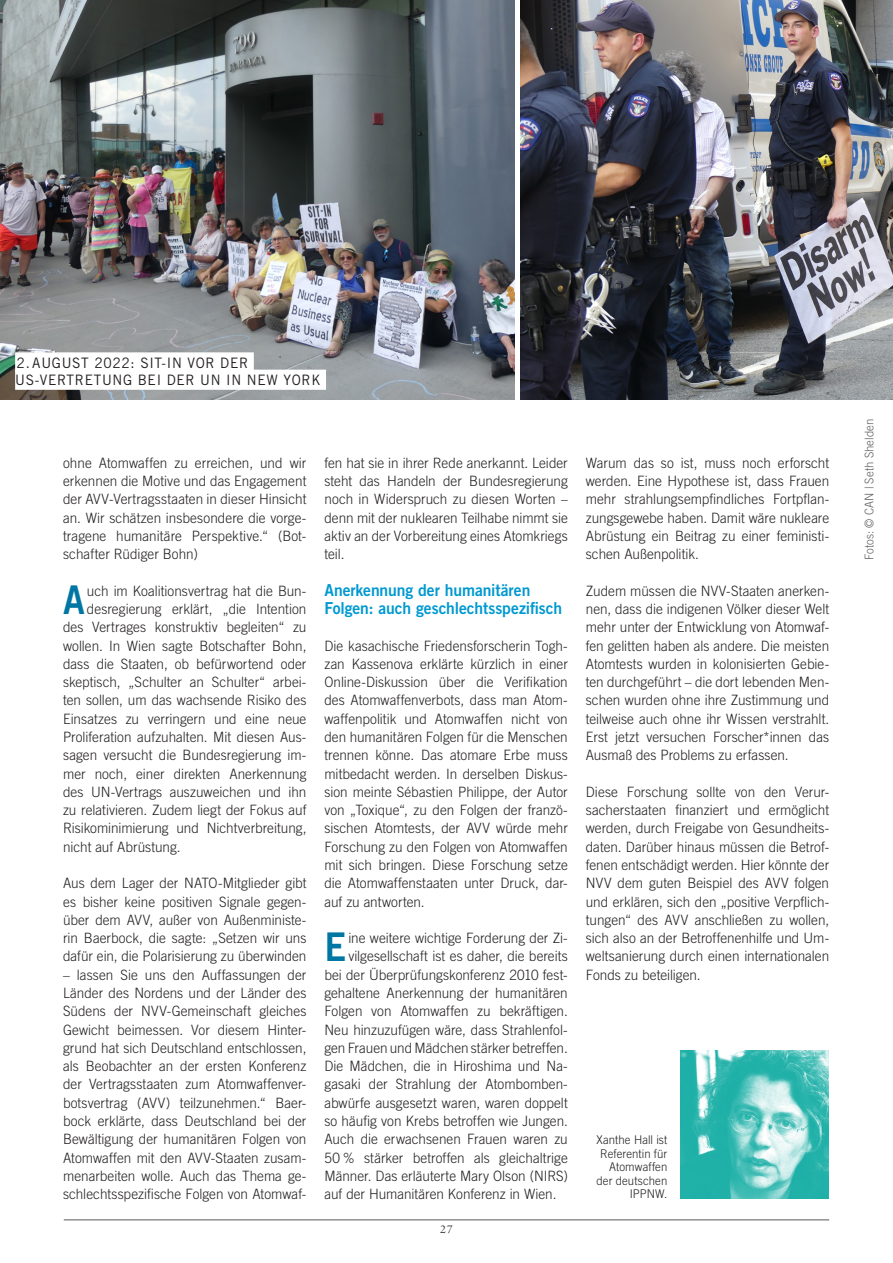
<style>
.page{position:relative;width:893px;height:1263px;background:#fff}
.page>*{position:absolute;margin:0;border:0;box-sizing:border-box;transform-origin:0 0}
.t1{font:39.6px "Trade Gothic LT Std Bd 2";color:#0076a3;scale:.9 1}
.t2{font:16.5px/18.3px "Trade Gothic LT Std Bd 2";letter-spacing:-.005em;color:#0099d1;scale:.95 1}
.t3{font:14.4px/17.2px "Trade Gothic LT Std";letter-spacing:.05em;color:#231f20;scale:.95 1}
.t4{font:300 14.25px/18.3px "Trade Gothic LT Std";color:#231f20;text-align:justify;scale:.95 1}
.t5{font:300 12px/13.5px "Trade Gothic LT Std";letter-spacing:.005em;color:#231f20;text-align:right;scale:.95 1}
.t6{font:300 12px "Trade Gothic LT Std";letter-spacing:.005em;color:#5f5f62;scale:.95 1}
.t7{font:12px "Centaur MT Std";color:#231f20}
</style>
<div class="page">
<hr style="left:64px;top:1219px;width:765px;height:1px;background:#57585a">
<img style="left:680px;top:1050px;width:149px;height:149px">
<img style="left:0;top:0;width:514px;height:400px">
<img style="left:521px;top:0;width:372px;height:399px">
<div style="left:15px;top:352px;width:239px;height:20px;background:#fff"></div>
<div style="left:15px;top:370px;width:311px;height:20px;background:#fff"></div>
<p class="t3" style="left:15px;top:354px;width:323px">2. AUGUST 2022: SIT-IN VOR DER<br>US-VERTRETUNG BEI DER UN IN NEW YORK</p>
<p class="t4" style="left:63px;top:453px;width:258px">ohne Atomwaffen zu erreichen, und wir erkennen die Motive und das Engagement der AVV-Vertragsstaaten in dieser Hinsicht an. Wir schätzen insbesondere die vorge&shy;tragene humanitäre Perspektive.“ (Bot&shy;schafter Rüdiger Bohn)</p>
<h1 class="t1" style="left:63px;top:575px;width:26px">A</h1>
<p class="t4" style="left:87px;top:581px;width:233px">uch im Koalitionsvertrag hat die Bun-</p>
<p class="t4" style="left:87px;top:600px;width:233px">desregierung erklärt, „die Intention</p>
<p class="t4" style="left:63px;top:618px;width:258px">des Vertrages konstruktiv begleiten“ zu</p>
<p class="t4" style="left:63px;top:636px;width:258px">wollen. In Wien sagte Botschafter Bohn,</p>
<p class="t4" style="left:63px;top:654px;width:258px">dass die Staaten, ob befürwortend oder</p>
<p class="t4" style="left:63px;top:673px;width:258px">skeptisch, „Schulter an Schulter“ arbei-</p>
<p class="t4" style="left:63px;top:691px;width:258px">ten sollen, um das wachsende Risiko des</p>
<p class="t4" style="left:63px;top:709px;width:258px">Einsatzes zu verringern und eine neue</p>
<p class="t4" style="left:63px;top:728px;width:258px">Proliferation aufzuhalten. Mit diesen Aus-</p>
<p class="t4" style="left:63px;top:746px;width:258px">sagen versucht die Bundesregierung im-</p>
<p class="t4" style="left:63px;top:764px;width:258px">mer noch, einer direkten Anerkennung</p>
<p class="t4" style="left:63px;top:782px;width:258px">des UN-Vertrags auszuweichen und ihn</p>
<p class="t4" style="left:63px;top:801px;width:258px">zu relativieren. Zudem liegt der Fokus auf</p>
<p class="t4" style="left:63px;top:819px;width:258px">Risikominimierung und Nichtverbreitung,</p>
<p class="t4" style="left:63px;top:837px;width:125px">nicht auf Abrüstung.</p>
<p class="t4" style="left:63px;top:874px;width:258px">Aus dem Lager der NATO-Mitglieder gibt es bisher keine positiven Signale gegen&shy;über dem AVV, außer von Außenministe&shy;rin Baerbock, die sagte: „Setzen wir uns dafür ein, die Polarisierung zu überwinden</p>
<p class="t4" style="left:63px;top:965px;width:258px">– lassen Sie uns den Auffassungen der Länder des Nordens und der Länder des Südens der NVV-Gemeinschaft gleiches Gewicht beimessen. Vor diesem Hinter&shy;grund hat sich Deutschland entschlossen, als Beobachter an der ersten Konferenz der Vertragsstaaten zum Atomwaffenver&shy;botsvertrag (AVV) teilzunehmen.“ Baer&shy;bock erklärte, dass Deutschland bei der Bewältigung der humanitären Folgen von Atomwaffen mit den AVV-Staaten zusam&shy;menarbeiten wolle. Auch das Thema ge&shy;schlechtsspezifische Folgen von Atomwaf-</p>
<p class="t4" style="left:324px;top:453px;width:258px">fen hat sie in ihrer Rede anerkannt. Leider steht das Handeln der Bundesregierung noch in Widerspruch zu diesen Worten – denn mit der nuklearen Teilhabe nimmt sie aktiv an der Vorbereitung eines Atomkriegs teil.</p>
<p class="t2" style="left:324px;top:580px;width:252px">Anerkennung der humanitären<br>Folgen: auch geschlechtsspezifisch</p>
<p class="t4" style="left:324px;top:636px;width:258px">Die kasachische Friedensforscherin Togh&shy;zan Kassenova erklärte kürzlich in einer Online-Diskussion über die Verifikation des Atomwaffenverbots, dass man Atom&shy;waffenpolitik und Atomwaffen nicht von den humanitären Folgen für die Menschen trennen könne. Das atomare Erbe muss mitbedacht werden. In derselben Diskus&shy;sion meinte Sébastien Philippe, der Autor von „Toxique“, zu den Folgen der franzö&shy;sischen Atomtests, der AVV würde mehr Forschung zu den Folgen von Atomwaffen mit sich bringen. Diese Forschung setze die Atomwaffenstaaten unter Druck, dar&shy;auf zu antworten.</p>
<h1 class="t1" style="left:324px;top:923px;width:26px">E</h1>
<p class="t4" style="left:348px;top:929px;width:233px">ine weitere wichtige Forderung der Zi-</p>
<p class="t4" style="left:348px;top:947px;width:232px">vilgesellschaft ist es daher, die bereits</p>
<p class="t4" style="left:324px;top:965px;width:258px">bei der Überprüfungskonferenz 2010 fest-</p>
<p class="t4" style="left:324px;top:984px;width:258px">gehaltene Anerkennung der humanitären</p>
<p class="t4" style="left:324px;top:1002px;width:258px">Folgen von Atomwaffen zu bekräftigen.</p>
<p class="t4" style="left:324px;top:1020px;width:258px">Neu hinzuzufügen wäre, dass Strahlenfol-</p>
<p class="t4" style="left:324px;top:1038px;width:258px">gen Frauen und Mädchen stärker betreffen.</p>
<p class="t4" style="left:324px;top:1057px;width:258px">Die Mädchen, die in Hiroshima und Na-</p>
<p class="t4" style="left:324px;top:1075px;width:258px">gasaki der Strahlung der Atombomben-</p>
<p class="t4" style="left:324px;top:1093px;width:258px">abwürfe ausgesetzt waren, waren doppelt</p>
<p class="t4" style="left:324px;top:1112px;width:258px">so häufig von Krebs betroffen wie Jungen.</p>
<p class="t4" style="left:324px;top:1130px;width:258px">Auch die erwachsenen Frauen waren zu</p>
<p class="t4" style="left:324px;top:1148px;width:258px">50 % stärker betroffen als gleichaltrige</p>
<p class="t4" style="left:324px;top:1166px;width:258px">Männer. Das erläuterte Mary Olson (NIRS)</p>
<p class="t4" style="left:324px;top:1185px;width:246px">auf der Humanitären Konferenz in Wien.</p>
<p class="t7" style="left:440px;top:1222px;width:14px">27</p>
<p class="t4" style="left:586px;top:453px;width:258px">Warum das so ist, muss noch erforscht werden. Eine Hypothese ist, dass Frauen mehr strahlungsempfindliches Fortpflan&shy;zungsgewebe haben. Damit wäre nukleare Abrüstung ein Beitrag zu einer feministi&shy;schen Außenpolitik.</p>
<p class="t4" style="left:586px;top:581px;width:258px">Zudem müssen die NVV-Staaten anerken&shy;nen, dass die indigenen Völker dieser Welt mehr unter der Entwicklung von Atomwaf&shy;fen gelitten haben als andere. Die meisten Atomtests wurden in kolonisierten Gebie&shy;ten durchgeführt – die dort lebenden Men&shy;schen wurden ohne ihre Zustimmung und teilweise auch ohne ihr Wissen verstrahlt.<br>Erst jetzt versuchen Forscher*innen das Ausmaß des Problems zu erfassen.</p>
<p class="t4" style="left:586px;top:782px;width:258px">Diese Forschung sollte von den Verur&shy;sacherstaaten finanziert und ermöglicht werden, durch Freigabe von Gesundheits&shy;daten. Darüber hinaus müssen die Betrof&shy;fenen entschädigt werden. Hier könnte der NVV dem guten Beispiel des AVV folgen und erklären, sich den „positive Verpflich&shy;tungen“ des AVV anschließen zu wollen, sich also an der Betroffenenhilfe und Um&shy;weltsanierung durch einen internationalen Fonds zu beteiligen.</p>
<p class="t5" style="left:597px;top:1133px;width:76px">Xanthe Hall ist<br>Referentin für<br>Atomwaffen der deutschen<br>IPPNW.</p>
<p class="t6" style="left:862px;top:560px;width:150px;rotate:-90deg">Fotos: © CAN | Seth Shelden</p>
</div>
